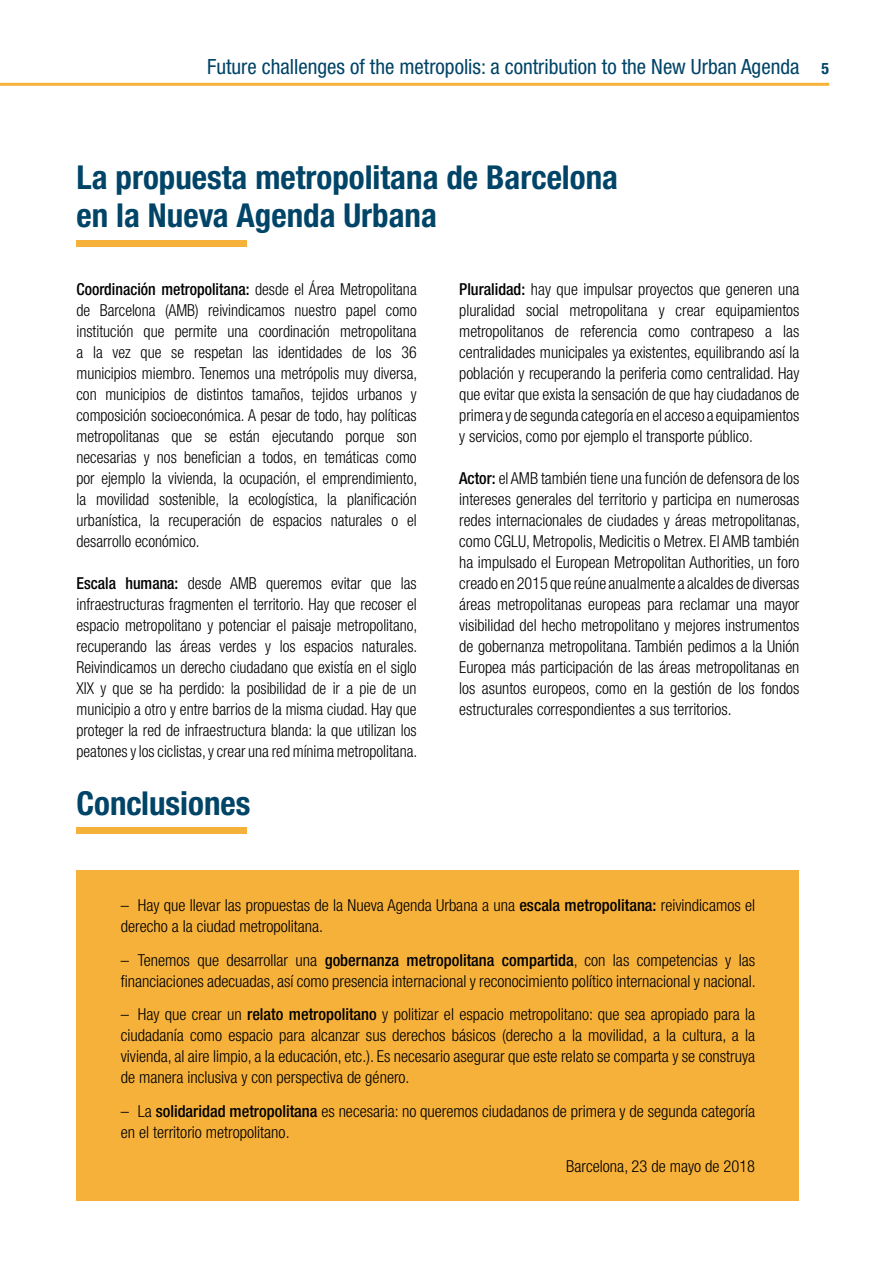
<style>
.page{position:relative;width:893px;height:1263px;background:#fff}
.page>*{position:absolute;margin:0;border:0;box-sizing:border-box;transform-origin:0 0}
.t1{font:700 condensed 33px/38px "Helvetica Neue LT Std";color:#004467}
.t2{font:condensed 21px "Helvetica Neue LT Std";color:#004467}
.t3{font:300 condensed 16.5px/21px "Helvetica Neue LT Std";color:#000}
.t4{font:300 condensed 16.5px/21px "Helvetica Neue LT Std";color:#000;text-align:justify;scale:.96 1}
.s1{font-weight:700;font-size:15.75px}
.s2{font-weight:500}
</style>
<div class="page">
<hr style="left:0;top:83px;width:829px;height:3px;background:#f6b13a">
<div style="left:77px;top:870px;width:722px;height:330px;background:#f6b13a"></div>
<div style="left:77px;top:240px;width:170px;height:6px;background:#f6b13a"></div>
<div style="left:77px;top:827px;width:170px;height:7px;background:#f6b13a"></div>
<p class="t2" style="left:207px;top:55px;width:624px">Future challenges of the metropolis: a contribution to the New Urban Agenda <span class="s1">5</span></p>
<h1 class="t1" style="left:77px;top:158px;width:543px">La propuesta metropolitana de Barcelona en la Nueva Agenda Urbana</h1>
<p class="t4" style="left:77px;top:278px;width:356px"><span class="s2">Coordinación metropolitana:</span> desde el Área Metropolitana de Barcelona (AMB) reivindicamos nuestro papel como institución que permite una coordinación metropolitana a la vez que se respetan las identidades de los 36 municipios miembro. Tenemos una metrópolis muy diversa, con municipios de distintos tamaños, tejidos urbanos y composición socioeconómica. A pesar de todo, hay políticas metropolitanas que se están ejecutando porque son necesarias y nos benefician a todos, en temáticas como por ejemplo la vivienda, la ocupación, el emprendimiento, la movilidad sostenible, la ecologística, la planificación urbanística, la recuperación de espacios naturales o el desarrollo económico.</p>
<p class="t4" style="left:77px;top:572px;width:356px"><span class="s2">Escala humana:</span> desde AMB queremos evitar que las infraestructuras fragmenten el territorio. Hay que recoser el espacio metropolitano y potenciar el paisaje metropolitano, recuperando las áreas verdes y los espacios naturales.<br>Reivindicamos un derecho ciudadano que existía en el siglo XIX y que se ha perdido: la posibilidad de ir a pie de un municipio a otro y entre barrios de la misma ciudad. Hay que proteger la red de infraestructura blanda: la que utilizan los peatones y los ciclistas, y crear una red mínima metropolitana.</p>
<h1 class="t1" style="left:77px;top:783px;width:175px">Conclusiones</h1>
<p class="t3" style="left:459px;top:278px;width:342px;text-align:justify"><span class="s2">Pluralidad:</span> hay que impulsar proyectos que generen una pluralidad social metropolitana y crear equipamientos metropolitanos de referencia como contrapeso a las centralidades municipales ya existentes, equilibrando así la población y recuperando la periferia como centralidad. Hay que evitar que exista la sensación de que hay ciudadanos de primera y de segunda categoría en el acceso a equipamientos y servicios, como por ejemplo el transporte público.</p>
<p class="t3" style="left:459px;top:467px;width:342px;text-align:justify"><span class="s2">Actor:</span> el AMB también tiene una función de defensora de los intereses generales del territorio y participa en numerosas redes internacionales de ciudades y áreas metropolitanas, como CGLU, Metropolis, Medicitis o Metrex. El AMB también ha impulsado el European Metropolitan Authorities, un foro creado en 2015 que reúne anualmente a alcaldes de diversas áreas metropolitanas europeas para reclamar una mayor visibilidad del hecho metropolitano y mejores instrumentos de gobernanza metropolitana. También pedimos a la Unión Europea más participación de las áreas metropolitanas en los asuntos europeos, como en la gestión de los fondos estructurales correspondientes a sus territorios.</p>
<p class="t3" style="left:121px;top:894px;width:636px">– Hay que llevar las propuestas de la Nueva Agenda Urbana a una <span class="s2">escala metropolitana:</span> reivindicamos el derecho a la ciudad metropolitana.</p>
<p class="t3" style="left:121px;top:949px;width:637px">– Tenemos que desarrollar una <span class="s2">gobernanza metropolitana compartida</span>, con las competencias y las financiaciones adecuadas, así como presencia internacional y reconocimiento político internacional y nacional.</p>
<p class="t3" style="left:121px;top:1004px;width:636px;text-align:justify">– Hay que crear un <span class="s2">relato metropolitano</span> y politizar el espacio metropolitano: que sea apropiado para la ciudadanía como espacio para alcanzar sus derechos básicos (derecho a la movilidad, a la cultura, a la vivienda, al aire limpio, a la educación, etc.). Es necesario asegurar que este relato se comparta y se construya de manera inclusiva y con perspectiva de género.</p>
<p class="t3" style="left:121px;top:1101px;width:636px">– La <span class="s2">solidaridad metropolitana</span> es necesaria: no queremos ciudadanos de primera y de segunda categoría en el territorio metropolitano.</p>
<p class="t3" style="left:566px;top:1155px;width:190px">Barcelona, 23 de mayo de 2018</p>
</div>
